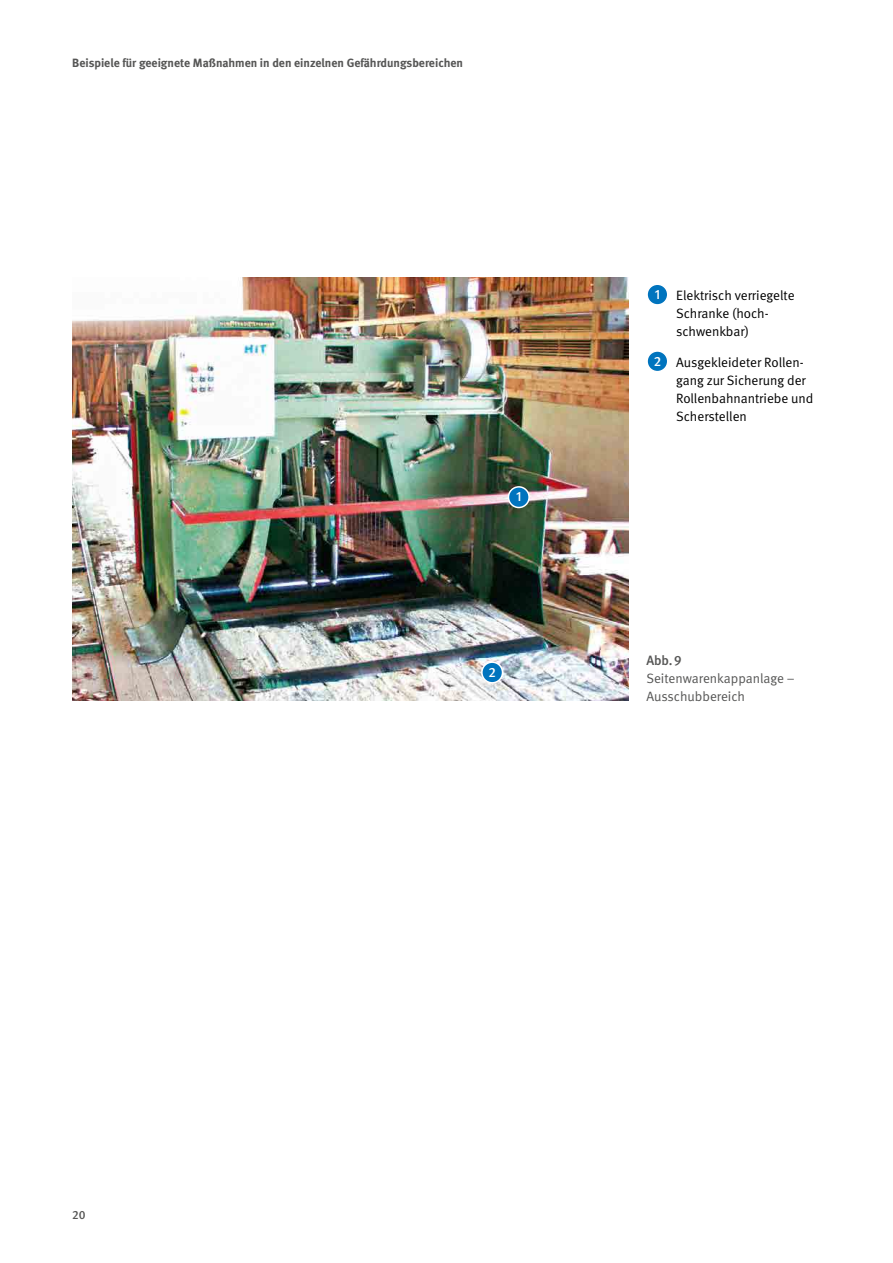
<style>
.page{position:relative;width:893px;height:1263px;background:#fff}
.page>*{position:absolute;margin:0;border:0;box-sizing:border-box;transform-origin:0 0}
.Tabellen_und_Graphen_Bildlegende{font:13.5px/18px "DGUV Meta";color:#000}
.t1{font:13.5px/18px "DGUV Meta";letter-spacing:-.005em;color:#565655}
.t2{font:500 13.5px "DGUV Meta";color:#565655}
.t3{font:500 13.5px "DGUV Meta";color:#fff}
.t4{font:700 12px "DGUV Meta";color:#565655}
.t5{font:500 12px "DGUV Meta";color:#565655}
</style>
<div class="page">
<div style="left:647px;top:284px;width:21px;height:21px;background:#0074be;border-radius:50%"></div>
<div style="left:646px;top:283px;width:22px;height:23px;border:2px solid #fff;border-radius:50%"></div>
<div style="left:647px;top:351px;width:21px;height:21px;background:#0074be;border-radius:50%"></div>
<div style="left:646px;top:350px;width:22px;height:22px;border:2px solid #fff;border-radius:50%"></div>
<img style="left:72px;top:277px;width:557px;height:423px">
<div style="left:482px;top:662px;width:20px;height:21px;background:#0074be;border-radius:50%"></div>
<div style="left:481px;top:661px;width:22px;height:22px;border:2px solid #fff;border-radius:50%"></div>
<div style="left:508px;top:487px;width:21px;height:20px;background:#0074be;border-radius:50%"></div>
<div style="left:508px;top:486px;width:22px;height:22px;border:2px solid #fff;border-radius:50%"></div>
<p class="t4" style="left:72px;top:56px;width:392px">Beispiele für geeignete Maßnahmen in den einzelnen Gefährdungsbereichen</p>
<p class="t3" style="left:516px;top:489px;width:7px">1</p>
<p class="t3" style="left:488px;top:664px;width:9px">2</p>
<p class="t3" style="left:655px;top:286px;width:7px">1</p>
<p class="Tabellen_und_Graphen_Bildlegende" style="left:676px;top:287px;width:120px">Elektrisch verriegelte<br>Schranke (hoch&shy;schwenkbar)</p>
<p class="t3" style="left:654px;top:353px;width:9px">2</p>
<p class="Tabellen_und_Graphen_Bildlegende" style="left:676px;top:354px;width:139px">Ausgekleideter Rollen&shy;gang zur Sicherung der<br>Rollenbahnantriebe und<br>Scherstellen</p>
<p class="t2" style="left:646px;top:652px;width:37px">Abb.9</p>
<p class="t1" style="left:646px;top:669px;width:150px">Seitenwarenkappanlage –<br>Ausschubbereich</p>
<p class="t5" style="left:72px;top:1208px;width:15px">20</p>
</div>
